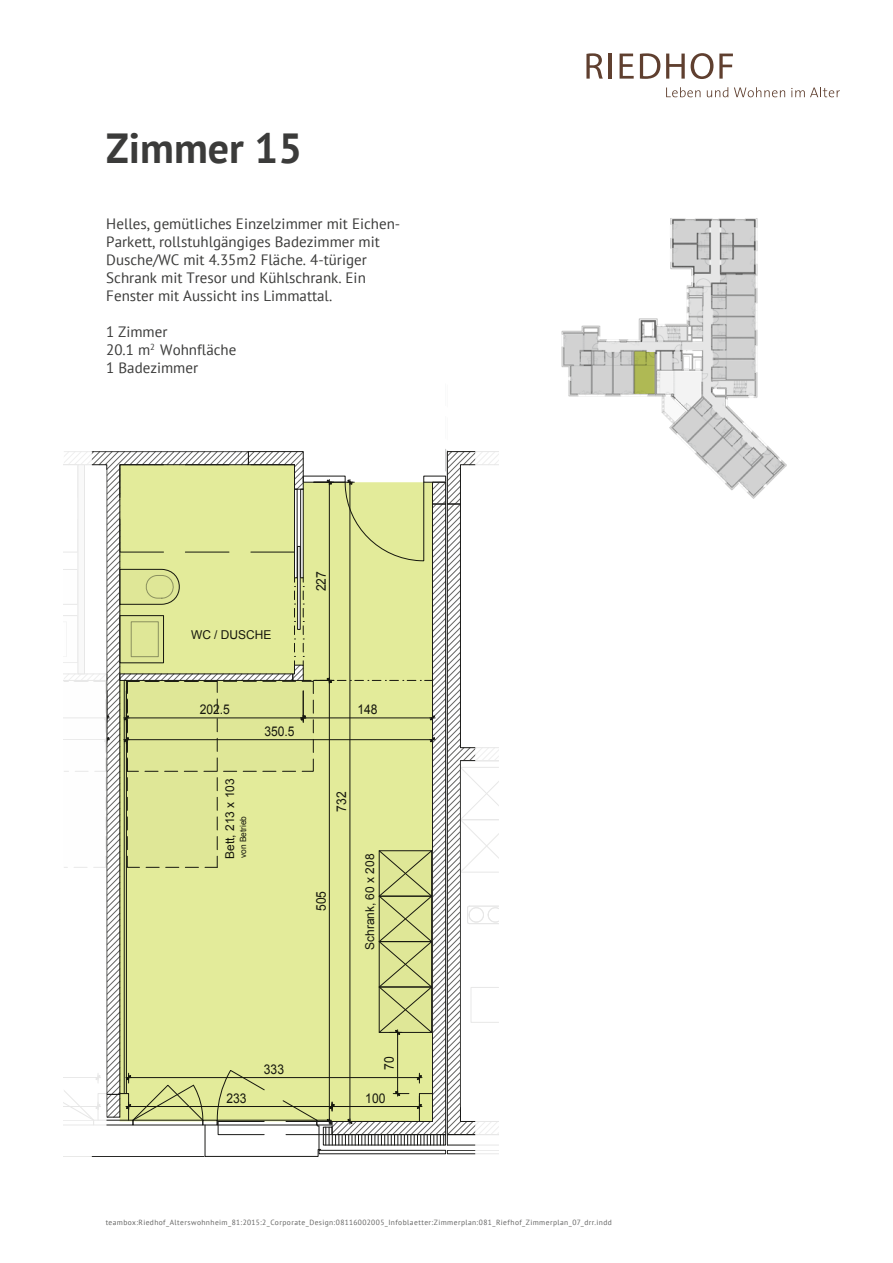
<style>
.page{position:relative;width:893px;height:1263px;background:#fff}
.page>*{position:absolute;margin:0;border:0;box-sizing:border-box;transform-origin:0 0}
.t1{font:700 42px "PT Sans";color:#3b3b3a}
.t2{font:15px/18px "PT Sans";color:#3b3b3a}
.t3{font:15px/18px "PT Sans";color:#3b3b3a}
.t4{font:13.35px "Arial";color:#1a1a18;scale:.9 1}
.t5{font:12.15px "Arial";color:#1a1a18}
.t6{font:8.55px "Arial";color:#1a1a18}
.t7{font:7.5px "PT Sans";letter-spacing:.055em;color:#636362}
</style>
<div class="page">
<svg style="left:586px;top:53px;width:17px;height:26px"></svg>
<hr style="left:609px;top:54px;width:3px;height:25px;background:#5f3f2f">
<svg style="left:620px;top:54px;width:14px;height:25px"></svg>
<svg style="left:640px;top:53px;width:20px;height:26px"></svg>
<svg style="left:666px;top:54px;width:19px;height:25px"></svg>
<svg style="left:691px;top:53px;width:22px;height:26px"></svg>
<svg style="left:719px;top:54px;width:14px;height:25px"></svg>
<svg style="left:666px;top:87px;width:34px;height:10px"></svg>
<svg style="left:707px;top:87px;width:21px;height:10px"></svg>
<svg style="left:734px;top:87px;width:51px;height:10px"></svg>
<svg style="left:791px;top:87px;width:49px;height:10px"></svg>
<img style="left:561px;top:218px;width:225px;height:281px">
<svg style="left:634px;top:351px;width:21px;height:28px"></svg>
<svg style="left:63px;top:379px;width:597px;height:778px"></svg>
<svg style="left:120px;top:465px;width:313px;height:656px;background:#d9e195"></svg>
<h1 class="t1" style="left:106px;top:121px;width:197px">Zimmer 15</h1>
<p class="t2" style="left:106px;top:215px;width:295px">Helles, gemütliches Einzelzimmer mit Eichen-Parkett, rollstuhlgängiges Badezimmer mit Dusche/WC mit 4.35m2 Fläche. 4-türiger Schrank mit Tresor und Kühlschrank. Ein Fenster mit Aussicht ins Limmattal.</p>
<p class="t3" style="left:106px;top:323px;width:132px">1 Zimmer<br>20.1 m<sup>2</sup> Wohnfläche<br>1 Badezimmer</p>
<p class="t5" style="left:191px;top:627px;width:82px">WC / DUSCHE</p>
<p class="t4" style="left:312px;top:591px;width:24px;rotate:-90deg">227</p>
<p class="t4" style="left:200px;top:701px;width:35px">202.5</p>
<p class="t5" style="left:222px;top:859px;width:82px;rotate:-90deg">Bett, 213 x 103</p>
<p class="t6" style="left:237px;top:858px;width:44px;rotate:-90deg">von Betrieb</p>
<p class="t4" style="left:264px;top:722px;width:35px">350.5</p>
<p class="t4" style="left:357px;top:701px;width:24px">148</p>
<p class="t4" style="left:333px;top:812px;width:24px;rotate:-90deg">732</p>
<p class="t4" style="left:312px;top:911px;width:24px;rotate:-90deg">505</p>
<p class="t5" style="left:362px;top:950px;width:98px;rotate:-90deg">Schrank, 60 x 208</p>
<p class="t4" style="left:226px;top:1089px;width:24px">233</p>
<p class="t4" style="left:264px;top:1060px;width:24px">333</p>
<p class="t4" style="left:380px;top:1070px;width:16px;rotate:-90deg">70</p>
<p class="t4" style="left:365px;top:1089px;width:24px">100</p>
<p class="t7" style="left:106px;top:1217px;width:508px">teambox:Riedhof_Alterswohnheim_81:2015:2_Corporate_Design:08116002005_Infoblaetter:Zimmerplan:081_Riefhof_Zimmerplan_07_drr.indd</p>
</div>
